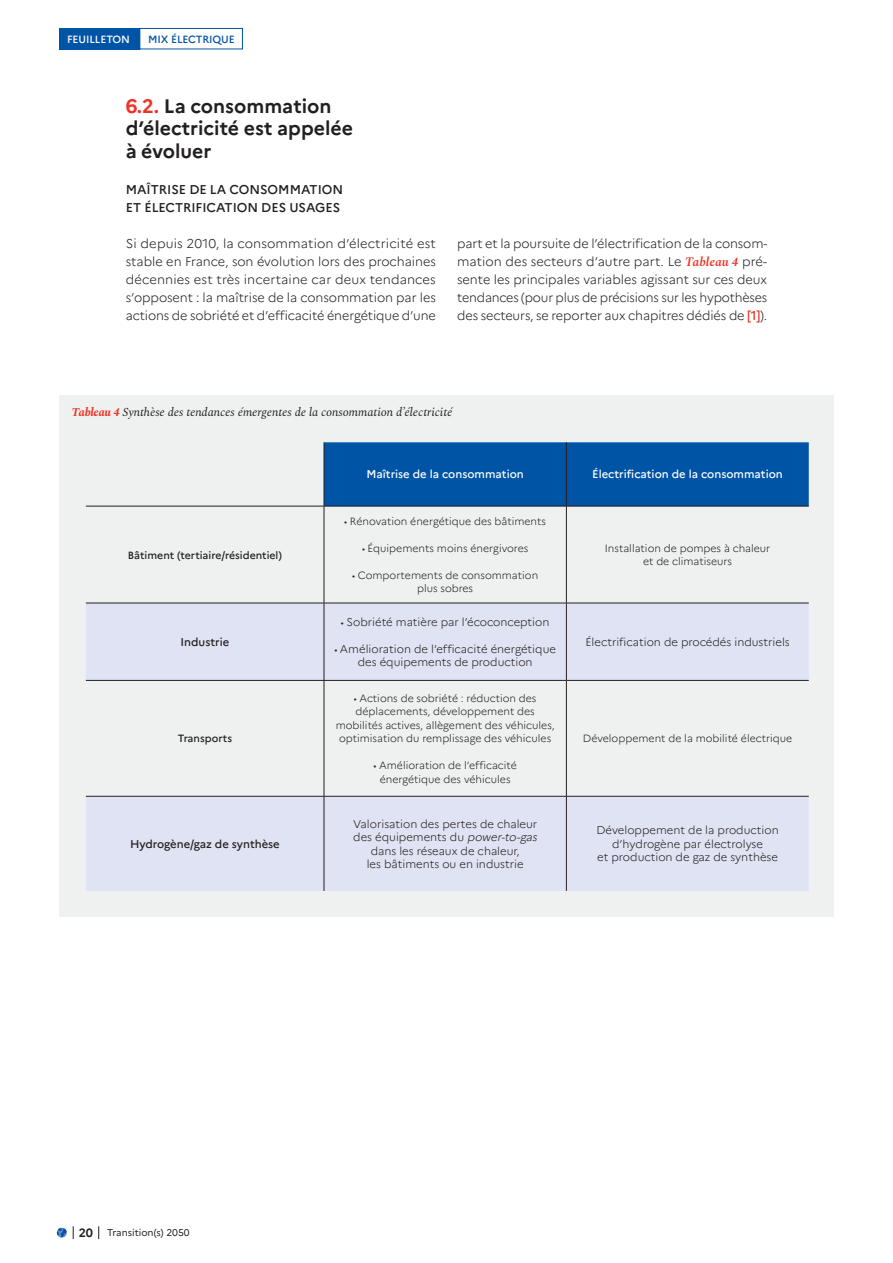
<style>
.page{position:relative;width:893px;height:1263px;background:#fff}
.page>*{position:absolute;margin:0;border:0;box-sizing:border-box;transform-origin:0 0}
.t1{font:700 19.5px/22.5px "Marianne";color:#231f20}
.t2{font:300 12.75px/18px "Marianne";letter-spacing:-.01em;color:#231f20;text-align:justify}
.t3{font:500 12.75px/18px "Marianne";color:#231f20}
.t4{font:italic 12px "Spectral";color:#231f20}
.t5{font:300 11.25px/13.5px "Marianne";color:#231f20;text-align:center}
.t6{font:500 11.25px "Marianne";color:#fff}
.t7{font:500 11.25px "Marianne";color:#231f20}
.t8{font:300 10.5px/13.5px "Marianne";color:#231f20;text-align:center}
.t9{font:500 10.5px "Marianne";color:#231f20}
.t10{font:500 10.5px "Marianne";letter-spacing:-.01em;color:#0054a6}
.t11{font:500 10.5px "Marianne";letter-spacing:-.01em;color:#fff}
.t12{font:9.75px "Marianne";color:#231f20}
.s1{color:#ee3224}
.s2{font-family:"Spectral";font-weight:600;font-style:italic;color:#ee3224}
.s3{font-weight:500;color:#ee3224}
.s4{font-weight:700;color:#ee3224}
.s5{font-size:9.75px}
.s6{font-style:italic}
.s7{font-weight:700;font-size:12px}
</style>
<div class="page">
<div style="left:59px;top:28px;width:80px;height:21px;background:#0054a6"></div>
<div style="left:139px;top:28px;width:104px;height:21px;border:1px solid #0054a6"></div>
<svg style="left:73px;top:1226px;width:1px;height:13px"></svg>
<svg style="left:98px;top:1226px;width:1px;height:13px"></svg>
<svg style="left:57px;top:1228px;width:10px;height:9px"></svg>
<div style="left:59px;top:395px;width:774px;height:521px;background:#eff0f0"></div>
<div style="left:325px;top:442px;width:484px;height:64px;background:#0054a6"></div>
<svg style="left:86px;top:604px;width:723px;height:287px;fill:#e0e3f3"></svg>
<hr style="left:324px;top:442px;width:1px;height:64px;background:#231f20">
<hr style="left:566px;top:442px;width:1px;height:64px;background:#231f20">
<hr style="left:86px;top:506px;width:480px;height:1px;background:#231f20">
<hr style="left:324px;top:506px;width:1px;height:97px;background:#231f20">
<hr style="left:566px;top:506px;width:243px;height:1px;background:#231f20">
<hr style="left:566px;top:506px;width:1px;height:97px;background:#231f20">
<hr style="left:86px;top:603px;width:480px;height:1px;background:#231f20">
<hr style="left:324px;top:603px;width:1px;height:77px;background:#231f20">
<hr style="left:566px;top:603px;width:243px;height:1px;background:#231f20">
<hr style="left:566px;top:603px;width:1px;height:77px;background:#231f20">
<hr style="left:86px;top:680px;width:480px;height:1px;background:#231f20">
<hr style="left:324px;top:681px;width:1px;height:115px;background:#231f20">
<hr style="left:566px;top:680px;width:243px;height:1px;background:#231f20">
<hr style="left:566px;top:681px;width:1px;height:115px;background:#231f20">
<hr style="left:86px;top:796px;width:480px;height:1px;background:#231f20">
<hr style="left:324px;top:796px;width:1px;height:95px;background:#231f20">
<hr style="left:566px;top:796px;width:243px;height:1px;background:#231f20">
<hr style="left:566px;top:796px;width:1px;height:95px;background:#231f20">
<p class="t11" style="left:67px;top:34px;width:64px">FEUILLETON</p>
<p class="t10" style="left:148px;top:34px;width:88px">MIX ÉLECTRIQUE</p>
<h3 class="t1" style="left:126px;top:96px;width:229px"><span class="s1">6.2.</span> La consommation d’électricité est appelée à évoluer</h3>
<h4 class="t3" style="left:126px;top:181px;width:219px">MAÎTRISE DE LA CONSOMMATION<br>ET ÉLECTRIFICATION DES USAGES</h4>
<p class="t2" style="left:126px;top:235px;width:312px">Si depuis 2010, la consommation d’électricité est stable en France, son évolution lors des prochaines décennies est très incertaine car deux tendances s’opposent : la maîtrise de la consommation par les actions de sobriété et d’efficacité énergétique d’une</p>
<p class="t2" style="left:457px;top:235px;width:312px">part et la poursuite de l’électrification de la consom&shy;mation des secteurs d’autre part. Le <span class="s2">Tableau 4</span> pré&shy;sente les principales variables agissant sur ces deux tendances (pour plus de précisions sur les hypothèses des secteurs, se reporter aux chapitres dédiés de <span class="s3">[1]</span>).</p>
<p class="t4" style="left:72px;top:403px;width:382px"><span class="s4">Tableau 4</span> Synthèse des tendances émergentes de la consommation d’électricité</p>
<p class="t9" style="left:128px;top:550px;width:156px">Bâtiment (tertiaire/résidentiel)</p>
<p class="t7" style="left:181px;top:636px;width:50px">Industrie</p>
<p class="t9" style="left:178px;top:733px;width:56px">Transports</p>
<p class="t7" style="left:130px;top:838px;width:151px">Hydrogène/gaz de synthèse</p>
<p class="t6" style="left:367px;top:469px;width:159px">Maîtrise de la consommation</p>
<p class="t6" style="left:592px;top:469px;width:192px">Électrification de la consommation</p>
<p class="t8" style="left:344px;top:515px;width:203px"><span class="s5">•</span> Rénovation énergétique des bâtiments</p>
<p class="t8" style="left:362px;top:542px;width:168px"><span class="s5">•</span> Équipements moins énergivores</p>
<p class="t8" style="left:352px;top:569px;width:188px"><span class="s5">•</span> Comportements de consommation plus sobres</p>
<p class="t5" style="left:341px;top:616px;width:210px"><span class="s5">•</span> Sobriété matière par l’écoconception</p>
<p class="t5" style="left:334px;top:643px;width:223px"><span class="s5">•</span> Amélioration de l’efficacité énergétique des équipements de production</p>
<p class="t8" style="left:336px;top:692px;width:220px"><span class="s5">•</span> Actions de sobriété : réduction des déplacements, développement des mobilités actives, allègement des véhicules, optimisation du remplissage des véhicules</p>
<p class="t8" style="left:373px;top:759px;width:145px"><span class="s5">•</span> Amélioration de l’efficacité énergétique des véhicules</p>
<p class="t8" style="left:605px;top:542px;width:167px">Installation de pompes à chaleur et de climatiseurs</p>
<p class="t5" style="left:585px;top:636px;width:206px">Électrification de procédés industriels</p>
<p class="t8" style="left:583px;top:732px;width:211px">Développement de la mobilité électrique</p>
<p class="t5" style="left:353px;top:817px;width:188px">Valorisation des pertes de chaleur des équipements du <span class="s6">power-to-gas </span>dans les réseaux de chaleur,<br>les bâtiments ou en industrie</p>
<p class="t5" style="left:596px;top:824px;width:184px">Développement de la production d’hydrogène par électrolyse<br>et production de gaz de synthèse</p>
<p class="t12" style="left:79px;top:1228px;width:112px"><span class="s7">20</span> Transition(s) 2050</p>
</div>
